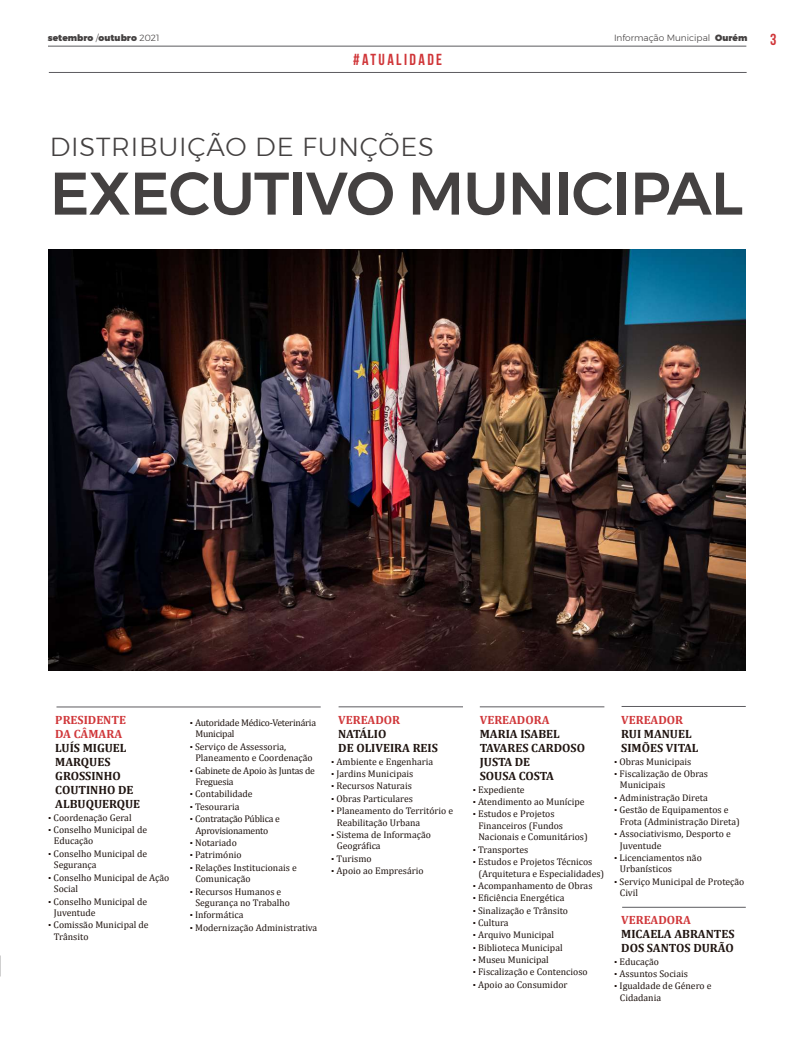
<style>
.page{position:relative;width:794px;height:1049px;background:#fff}
.page>*{position:absolute;margin:0;border:0;box-sizing:border-box;transform-origin:0 0}
.t1{font:500 60px "Montserrat";letter-spacing:-.015em;color:#444141}
.t2{font:300 26px "Montserrat";letter-spacing:.03em;color:#444141}
.t3{font:16px "Bebas Neue";letter-spacing:.15em;color:#d03639}
.t4{font:700 12px/14px "Cambria";color:#1f1410}
.t5{font:700 12px/14px "Cambria";color:#d0373a}
.t6{font:9.7px "Cambria";color:#1f1410}
.t7{font:9.7px "Cambria";letter-spacing:-.025em;color:#1f1410}
.t8{font:300 9px "Montserrat";color:#444141}
.t9{font:900 9px "Montserrat";color:#444141}
.s1{font-weight:300}
.s2{font-weight:900}
</style>
<div class="page">
<hr style="left:48px;top:46px;width:698px;height:1px;background:#5c5b5f">
<hr style="left:49px;top:72px;width:697px;height:1px;background:#5c5b5f">
<img style="left:49px;top:249px;width:697px;height:421px">
<hr style="left:56px;top:707px;width:265px;height:1px;background:#5c5b5f">
<hr style="left:338px;top:706px;width:125px;height:1px;background:#5c5b5f">
<hr style="left:480px;top:706px;width:124px;height:1px;background:#5c5b5f">
<hr style="left:621px;top:706px;width:125px;height:1px;background:#5c5b5f">
<hr style="left:622px;top:907px;width:124px;height:1px;background:#5c5b5f">
<p class="t9" style="left:48px;top:31px;width:113px">setembro <span class="s1">/</span>outubro <span class="s1">2021</span></p>
<p class="t8" style="left:614px;top:31px;width:135px">Informação Municipal <span class="s2">Ourém</span></p>
<h3 class="t3" style="left:353px;top:51px;width:90px">#ATUALIDADE</h3>
<h3 class="t3" style="left:770px;top:31px;width:8px">3</h3>
<h2 class="t2" style="left:50px;top:127px;width:385px">DISTRIBUIÇÃO DE FUNÇÕES</h2>
<h1 class="t1" style="left:50px;top:146px;width:695px">EXECUTIVO MUNICIPAL</h1>
<p class="t5" style="left:55px;top:713px;width:72px">PRESIDENTE<br>DA CÂMARA</p>
<p class="t4" style="left:55px;top:741px;width:86px">LUÍS MIGUEL<br>MARQUES<br>GROSSINHO<br>COUTINHO DE<br>ALBUQUERQUE</p>
<p class="t6" style="left:48px;top:811px;width:85px"><sup>.</sup> Coordenação Geral</p>
<p class="t6" style="left:48px;top:824px;width:100px"><sup>.</sup> Conselho Municipal de</p>
<p class="t6" style="left:54px;top:835px;width:41px">Educação</p>
<p class="t6" style="left:48px;top:847px;width:100px"><sup>.</sup> Conselho Municipal de</p>
<p class="t6" style="left:54px;top:859px;width:44px">Segurança</p>
<p class="t6" style="left:48px;top:871px;width:123px"><sup>.</sup> Conselho Municipal de Ação</p>
<p class="t6" style="left:54px;top:883px;width:26px">Social</p>
<p class="t6" style="left:48px;top:895px;width:100px"><sup>.</sup> Conselho Municipal de</p>
<p class="t6" style="left:54px;top:907px;width:43px">Juventude</p>
<p class="t6" style="left:48px;top:919px;width:102px"><sup>.</sup> Comissão Municipal de</p>
<p class="t6" style="left:54px;top:931px;width:36px">Trânsito</p>
<p class="t7" style="left:190px;top:716px;width:128px"><sup>.</sup> Autoridade Médico-Veterinária</p>
<p class="t7" style="left:195px;top:728px;width:41px">Municipal</p>
<p class="t6" style="left:190px;top:740px;width:98px"><sup>.</sup> Serviço de Assessoria,</p>
<p class="t6" style="left:195px;top:752px;width:119px">Planeamento e Coordenação</p>
<p class="t7" style="left:190px;top:764px;width:127px"><sup>.</sup> Gabinete de Apoio às Juntas de</p>
<p class="t7" style="left:195px;top:776px;width:40px">Freguesia</p>
<p class="t6" style="left:190px;top:788px;width:64px"><sup>.</sup> Contabilidade</p>
<p class="t6" style="left:190px;top:800px;width:51px"><sup>.</sup> Tesouraria</p>
<p class="t7" style="left:190px;top:813px;width:92px"><sup>.</sup> Contratação Pública e</p>
<p class="t7" style="left:195px;top:824px;width:74px">Aprovisionamento</p>
<p class="t6" style="left:190px;top:837px;width:49px"><sup>.</sup> Notariado</p>
<p class="t6" style="left:190px;top:849px;width:53px"><sup>.</sup> Património</p>
<p class="t6" style="left:190px;top:861px;width:109px"><sup>.</sup> Relações Institucionais e</p>
<p class="t6" style="left:195px;top:873px;width:57px">Comunicação</p>
<p class="t6" style="left:190px;top:885px;width:93px"><sup>.</sup> Recursos Humanos e</p>
<p class="t6" style="left:195px;top:897px;width:96px">Segurança no Trabalho</p>
<p class="t6" style="left:190px;top:909px;width:55px"><sup>.</sup> Informática</p>
<p class="t6" style="left:190px;top:921px;width:129px"><sup>.</sup> Modernização Administrativa</p>
<p class="t5" style="left:338px;top:713px;width:63px">VEREADOR</p>
<p class="t4" style="left:338px;top:727px;width:101px">NATÁLIO<br>DE OLIVEIRA REIS</p>
<p class="t6" style="left:331px;top:755px;width:104px"><sup>.</sup> Ambiente e Engenharia</p>
<p class="t6" style="left:331px;top:768px;width:84px"><sup>.</sup> Jardins Municipais</p>
<p class="t6" style="left:331px;top:780px;width:82px"><sup>.</sup> Recursos Naturais</p>
<p class="t6" style="left:331px;top:792px;width:83px"><sup>.</sup> Obras Particulares</p>
<p class="t6" style="left:331px;top:805px;width:123px"><sup>.</sup> Planeamento do Território e</p>
<p class="t6" style="left:337px;top:816px;width:85px">Reabilitação Urbana</p>
<p class="t6" style="left:331px;top:829px;width:101px"><sup>.</sup> Sistema de Informação</p>
<p class="t6" style="left:337px;top:840px;width:45px">Geográfica</p>
<p class="t6" style="left:331px;top:852px;width:42px"><sup>.</sup> Turismo</p>
<p class="t6" style="left:331px;top:865px;width:94px"><sup>.</sup> Apoio ao Empresário</p>
<p class="t5" style="left:480px;top:713px;width:71px">VEREADORA</p>
<p class="t4" style="left:480px;top:727px;width:107px">MARIA ISABEL<br>TAVARES CARDOSO<br>JUSTA DE<br>SOUSA COSTA</p>
<p class="t6" style="left:473px;top:783px;width:53px"><sup>.</sup> Expediente</p>
<p class="t6" style="left:473px;top:796px;width:113px"><sup>.</sup> Atendimento ao Munícipe</p>
<p class="t6" style="left:473px;top:808px;width:83px"><sup>.</sup> Estudos e Projetos</p>
<p class="t6" style="left:478px;top:819px;width:86px">Financeiros (Fundos</p>
<p class="t6" style="left:478px;top:831px;width:111px">Nacionais e Comunitários)</p>
<p class="t6" style="left:473px;top:843px;width:57px"><sup>.</sup> Transportes</p>
<p class="t6" style="left:473px;top:856px;width:121px"><sup>.</sup> Estudos e Projetos Técnicos</p>
<p class="t6" style="left:478px;top:867px;width:127px">(Arquitetura e Especialidades)</p>
<p class="t6" style="left:473px;top:880px;width:121px"><sup>.</sup> Acompanhamento de Obras</p>
<p class="t6" style="left:473px;top:892px;width:93px"><sup>.</sup> Eficiência Energética</p>
<p class="t6" style="left:473px;top:904px;width:97px"><sup>.</sup> Sinalização e Trânsito</p>
<p class="t6" style="left:473px;top:917px;width:37px"><sup>.</sup> Cultura</p>
<p class="t6" style="left:473px;top:929px;width:83px"><sup>.</sup> Arquivo Municipal</p>
<p class="t6" style="left:473px;top:941px;width:91px"><sup>.</sup> Biblioteca Municipal</p>
<p class="t6" style="left:473px;top:954px;width:78px"><sup>.</sup> Museu Municipal</p>
<p class="t6" style="left:473px;top:966px;width:116px"><sup>.</sup> Fiscalização e Contencioso</p>
<p class="t6" style="left:473px;top:978px;width:96px"><sup>.</sup> Apoio ao Consumidor</p>
<p class="t5" style="left:621px;top:713px;width:63px">VEREADOR</p>
<p class="t4" style="left:621px;top:727px;width:79px">RUI MANUEL<br>SIMÕES VITAL</p>
<p class="t6" style="left:614px;top:755px;width:79px"><sup>.</sup> Obras Municipais</p>
<p class="t6" style="left:614px;top:768px;width:95px"><sup>.</sup> Fiscalização de Obras</p>
<p class="t6" style="left:620px;top:779px;width:47px">Municipais</p>
<p class="t6" style="left:614px;top:791px;width:95px"><sup>.</sup> Administração Direta</p>
<p class="t6" style="left:614px;top:804px;width:116px"><sup>.</sup> Gestão de Equipamentos e</p>
<p class="t6" style="left:620px;top:815px;width:121px">Frota (Administração Direta)</p>
<p class="t6" style="left:614px;top:828px;width:118px"><sup>.</sup> Associativismo, Desporto e</p>
<p class="t6" style="left:620px;top:839px;width:43px">Juventude</p>
<p class="t6" style="left:614px;top:852px;width:89px"><sup>.</sup> Licenciamentos não</p>
<p class="t6" style="left:620px;top:863px;width:54px">Urbanísticos</p>
<p class="t6" style="left:614px;top:875px;width:132px"><sup>.</sup> Serviço Municipal de Proteção</p>
<p class="t6" style="left:620px;top:887px;width:20px">Civil</p>
<p class="t5" style="left:621px;top:913px;width:71px">VEREADORA</p>
<p class="t4" style="left:621px;top:927px;width:115px">MICAELA ABRANTES<br>DOS SANTOS DURÃO</p>
<p class="t6" style="left:614px;top:955px;width:46px"><sup>.</sup> Educação</p>
<p class="t6" style="left:614px;top:968px;width:75px"><sup>.</sup> Assuntos Sociais</p>
<p class="t6" style="left:614px;top:980px;width:99px"><sup>.</sup> Igualdade de Género e</p>
<p class="t6" style="left:620px;top:991px;width:43px">Cidadania</p>
</div>
